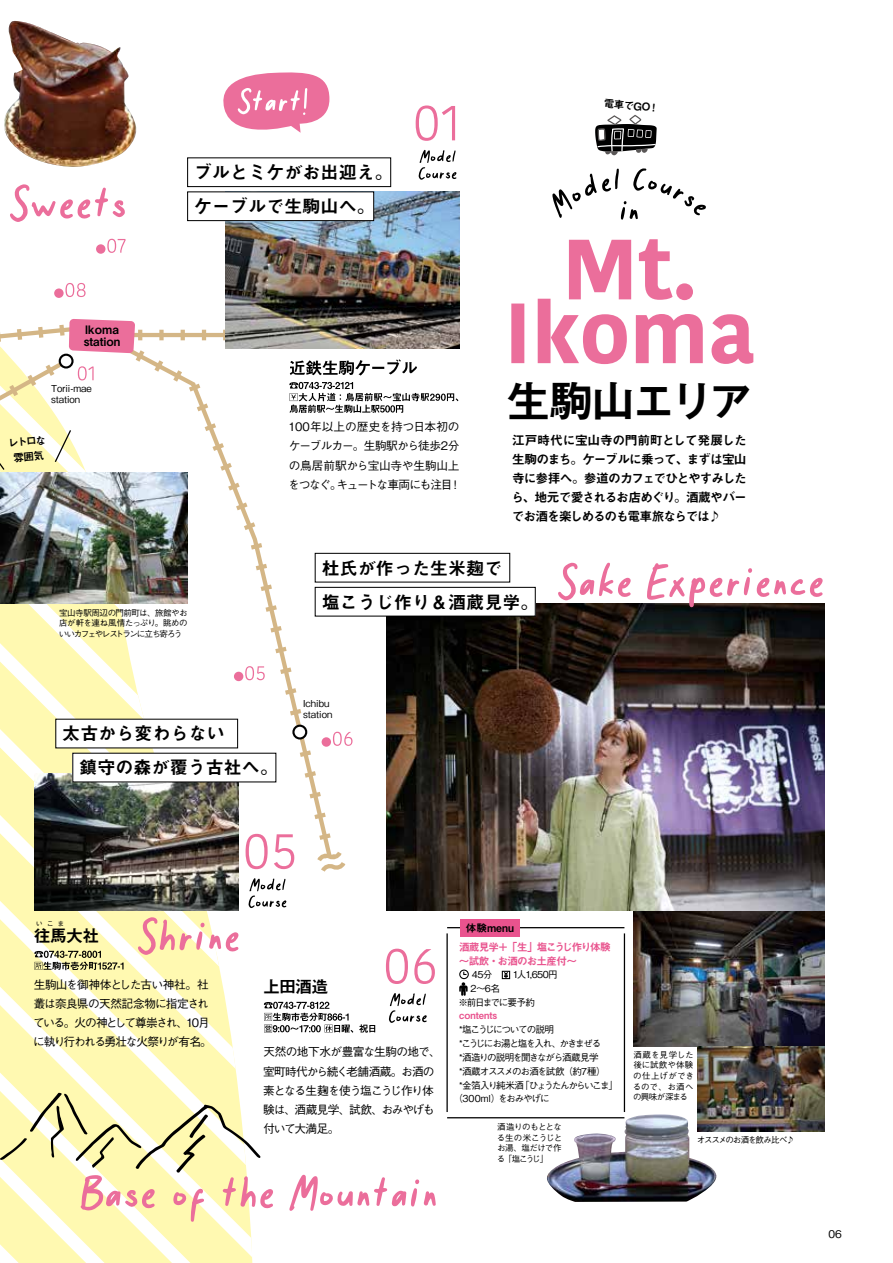
<style>
.page{position:relative;width:893px;height:1263px;background:#fff}
.page>*{position:absolute;margin:0;border:0;box-sizing:border-box;transform-origin:0 0}
.t1{font:44.7px "Midashi Go Pro MB31";letter-spacing:-.085em;color:#000}
.t2{font:18px/34px "Midashi Go Pro MB31";color:#000}
.t3{font:16.95px "Midashi Go Pro MB31";letter-spacing:-.045em;color:#000}
.t4{font:12.75px/19.2px "Midashi Go Pro MB31";letter-spacing:-.095em;color:#000;text-align:justify}
.t5{font:500 11.7px/19.2px "Gothic BBB Pro";letter-spacing:-.07em;color:#000}
.t6{font:500 11.7px/19.2px "Gothic BBB Pro";letter-spacing:-.025em;color:#000;text-align:right}
.t7{font:500 11.7px/19.2px "Gothic BBB Pro";letter-spacing:-.125em;color:#000}
.t8{font:500 11.7px "Gothic BBB Pro";letter-spacing:-.095em;color:#000}
.t9{font:11.7px/11.7px "Midashi Go Pro MB31";color:#000}
.t10{font:500 11.7px "Gothic BBB Pro";letter-spacing:-.105em;color:#000}
.t11{font:10.65px/13.8px "Midashi Go Pro MB31";letter-spacing:-.09em;color:#e9538e}
.t12{font:10.65px/14.9px "Midashi Go Pro MB31";color:#000;text-align:center}
.t13{font:500 10.65px "Gothic BBB Pro";color:#000}
.t14{font:500 9.6px/13.8px "Gothic BBB Pro";letter-spacing:-.105em;color:#000}
.t15{font:500 9.6px "Gothic BBB Pro";letter-spacing:-.135em;color:#000}
.t16{font:500 9.6px/10.6px "Gothic BBB Pro";color:#000}
.t17{font:500 9.6px "Gothic BBB Pro";letter-spacing:-.18em;color:#000}
.t18{font:500 9.6px "Gothic BBB Pro";letter-spacing:-.125em;color:#000}
.t19{font:9.6px "Midashi Go Pro MB31";color:#e9538e}
.t20{font:500 8.55px/10.6px "Gothic BBB Pro";letter-spacing:-.075em;color:#000;text-align:justify}
.t21{font:500 8.55px "Gothic BBB Pro";letter-spacing:-.11em;color:#000}
.t22{font:500 8.55px "Gothic BBB Pro";letter-spacing:-.02em;color:#000}
.t23{font:6.45px "Midashi Go Pro MB31";color:#000}
</style>
<div class="page">
<svg style="left:511px;top:239px;width:242px;height:125px"></svg>
<img style="left:225px;top:191px;width:234px;height:128px">
<img style="left:634px;top:910px;width:191px;height:136px">
<img style="left:468px;top:604px;width:357px;height:306px">
<svg style="left:558px;top:563px;width:265px;height:44px"></svg>
<svg style="left:10px;top:184px;width:115px;height:38px"></svg>
<img style="left:4px;top:21px;width:133px;height:146px">
<img style="left:697px;top:1046px;width:128px;height:85px">
<img style="left:546px;top:1114px;width:174px;height:88px">
<svg style="left:223px;top:72px;width:106px;height:61px"></svg>
<svg style="left:418px;top:150px;width:39px;height:30px"></svg>
<svg style="left:416px;top:105px;width:39px;height:36px"></svg>
<svg style="left:54px;top:283px;width:32px;height:15px"></svg>
<svg style="left:96px;top:239px;width:30px;height:15px"></svg>
<div style="left:187px;top:157px;width:204px;height:30px;border:1px solid #000"></div>
<div style="left:188px;top:192px;width:186px;height:29px;background:#fff"></div>
<div style="left:187px;top:191px;width:187px;height:30px;border:1px solid #000"></div>
<div style="left:315px;top:553px;width:195px;height:30px;border:1px solid #000"></div>
<div style="left:315px;top:587px;width:220px;height:29px;background:#fff"></div>
<div style="left:315px;top:587px;width:221px;height:30px;border:1px solid #000"></div>
<div style="left:459px;top:969px;width:10px;height:10px;border:1px solid #000;border-radius:50%"></div>
<div style="left:502px;top:971px;width:8px;height:8px;border:1px solid #000"></div>
<svg style="left:503px;top:971px;width:6px;height:7px"></svg>
<svg style="left:0;top:319px;width:468px;height:944px"></svg>
<hr style="left:447px;top:927px;width:177px;height:1px;background:#000">
<hr style="left:447px;top:1117px;width:177px;height:1px;background:#000">
<hr style="left:446px;top:933px;width:2px;height:179px;background:#000">
<hr style="left:624px;top:933px;width:1px;height:179px;background:#000">
<div style="left:460px;top:919px;width:60px;height:17px;background:#e9538e"></div>
<svg style="left:552px;top:168px;width:154px;height:52px"></svg>
<svg style="left:595px;top:114px;width:62px;height:41px"></svg>
<h2 class="t2" style="left:194px;top:153px;width:200px">ブルとミケがお出迎え。ケーブルで生駒山へ。</h2>
<p class="t12" style="left:605px;top:94px;width:48px;rotate:5deg">電車でGO</p>
<h3 class="t9" style="left:84px;top:322px;width:38px">Ikoma station</h3>
<p class="t16" style="left:51px;top:382px;width:42px">Torii-mae station</p>
<p class="t12" style="left:7px;top:434px;width:40px;rotate:-5deg">レトロな雰囲気</p>
<p class="t20" style="left:59px;top:606px;width:130px">宝山寺駅周辺の門前町は、旅館やお店が軒を連ね風情たっぷり。眺めのいいカフェやレストランに立ち寄ろう</p>
<h3 class="t6" style="left:289px;top:416px;width:174px">100年以上の歴史を持つ日本初のケーブルカー。生駒駅から徒歩分2の鳥居前駅から宝山寺や生駒山上!</h3>
<h3 class="t10" style="left:337px;top:475px;width:118px">キュートな車両にも注目</h3>
<h3 class="t5" style="left:288px;top:473px;width:55px">をつなぐ。</h3>
<h1 class="t1" style="left:506px;top:365px;width:248px">生駒山エリア</h1>
<h3 class="t4" style="left:511px;top:429px;width:237px">江戸時代に宝山寺の門前町として発展した生駒のまち。ケーブルに乗って、まずは宝山寺に参拝へ。参道のカフェでひとやすみしたら、地元で愛されるお店めぐり。酒蔵やバーでお酒を楽しめるのも電車旅ならでは♪</h3>
<h2 class="t2" style="left:322px;top:549px;width:218px">杜氏が作った生米麹で<br>塩こうじ作り＆酒蔵見学。</h2>
<p class="t16" style="left:303px;top:697px;width:31px">Ichibu station</p>
<h2 class="t2" style="left:79px;top:714px;width:200px;text-indent:-17px">太古から変わらない<br>鎮守の森が覆う古社へ。</h2>
<p class="t23" style="left:36px;top:919px;width:29px">いこま</p>
<h3 class="t3" style="left:34px;top:922px;width:67px">往馬大社</h3>
<h3 class="t5" style="left:34px;top:973px;width:178px;text-align:right">生駒山を御神体とした古い神社。社叢は奈良県の天然記念物に指定され<br>10月</h3>
<h3 class="t7" style="left:33px;top:1011px;width:180px">ている。火の神として尊崇され、<br>に執り行われる勇壮な火祭りが有名。</h3>
<h3 class="t3" style="left:263px;top:973px;width:67px">上田酒造</h3>
<h3 class="t5" style="left:263px;top:1041px;width:179px">天然の地下水が豊富な生駒の地で、</h3>
<h3 class="t5" style="left:263px;top:1060px;width:173px">室町時代から続く老舗酒蔵。お酒の</h3>
<h3 class="t8" style="left:263px;top:1081px;width:172px">素となる生麹を使う塩こうじ作り体</h3>
<h3 class="t5" style="left:381px;top:1098px;width:55px">おみやげも</h3>
<h3 class="t5" style="left:263px;top:1098px;width:122px">験は、酒蔵見学、試飲、付いて大満足。</h3>
<p class="t12" style="left:466px;top:919px;width:50px">体験menu</p>
<p class="t11" style="left:459px;top:939px;width:153px">酒蔵見学＋「生」塩こうじ作り体験〜試飲・お酒のお土産付〜</p>
<p class="t14" style="left:513px;top:966px;width:47px">人1 1,650円</p>
<p class="t14" style="left:472px;top:966px;width:32px">45分　</p>
<p class="t14" style="left:471px;top:980px;width:31px">〜2 名6</p>
<p class="t18" style="left:458px;top:994px;width:78px">※前日までに要予約</p>
<p class="t19" style="left:459px;top:1008px;width:40px">contents</p>
<p class="t14" style="left:459px;top:1021px;width:96px">*塩こうじについての説明</p>
<p class="t15" style="left:459px;top:1036px;width:104px">*こうじにお湯と塩を入れ、</p>
<p class="t15" style="left:459px;top:1049px;width:141px">*酒造りの説明を聞きながら酒蔵見学</p>
<p class="t14" style="left:459px;top:1063px;width:148px">*酒蔵オススメのお酒を試飲（約7種(</p>
<p class="t17" style="left:520px;top:1077px;width:99px">「ひょうたんからいこま「</p>
<p class="t14" style="left:559px;top:1035px;width:43px">かきまぜる</p>
<p class="t14" style="left:498px;top:1077px;width:53px;text-indent:-39px">*金箔入り純米酒<br>をおみやげに</p>
<p class="t14" style="left:453px;top:1091px;width:48px">（300ml）</p>
<p class="t20" style="left:497px;top:1120px;width:66px">酒造りのもととな</p>
<p class="t22" style="left:497px;top:1131px;width:67px">る生の米こうじと</p>
<p class="t20" style="left:497px;top:1142px;width:66px">お湯、塩だけで作</p>
<p class="t20" style="left:504px;top:1152px;width:46px">「塩こうじ「</p>
<p class="t20" style="left:497px;top:1152px;width:10px">る</p>
<p class="t20" style="left:633px;top:1048px;width:63px">酒蔵を見学した後に試飲や体験の仕上げができるので、お酒への興味が深まる</p>
<p class="t21" style="left:697px;top:1133px;width:92px">オススメのお酒を飲み比べ</p>
<p class="t20" style="left:786px;top:1133px;width:10px">♪</p>
<p class="t13" style="left:828px;top:1226px;width:15px">06</p>
</div>
